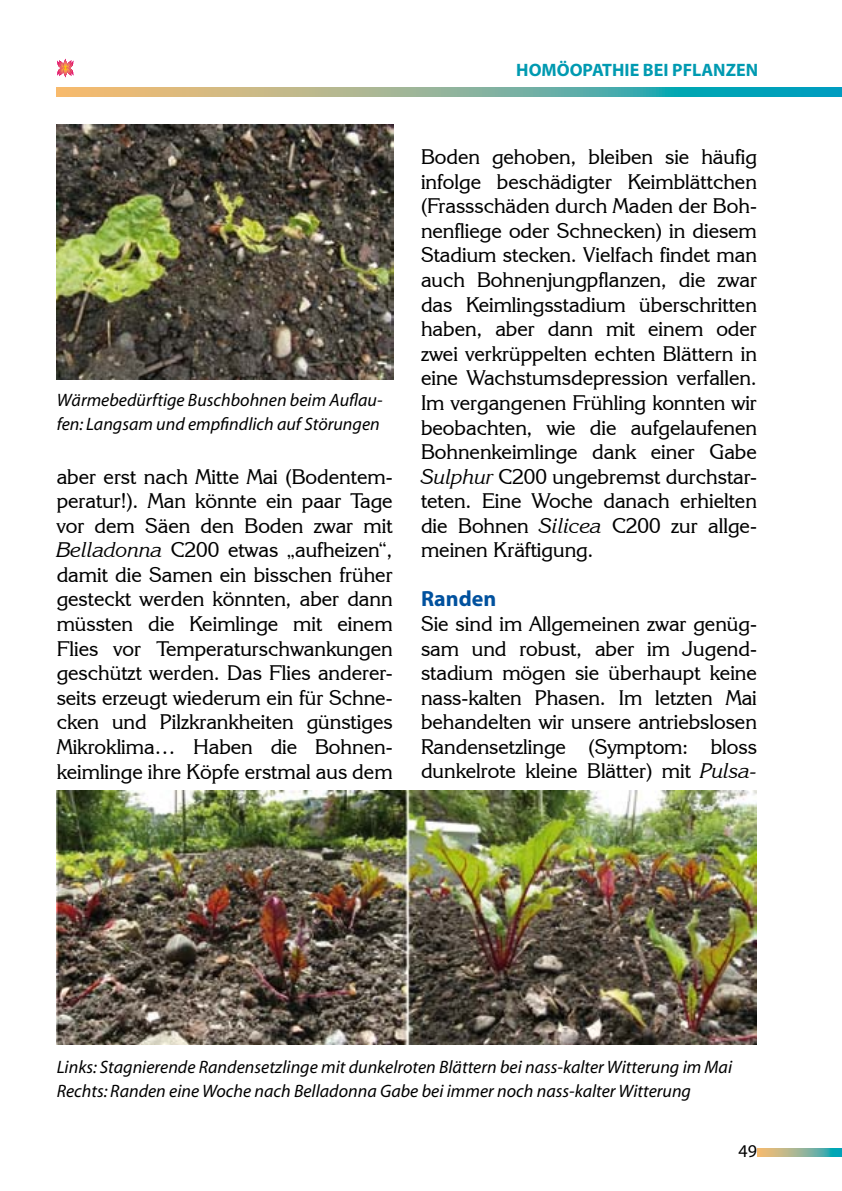
<style>
.page{position:relative;width:842px;height:1191px;background:#fff}
.page>*{position:absolute;margin:0;border:0;box-sizing:border-box;transform-origin:0 0}
.t1{font:700 22px "Myriad Pro";color:#00519e}
.t2{font:21px/24.6px "Korinna IT Cby BT";color:#000;text-align:justify}
.t3{font:italic 18px/24px "Myriad";color:#000}
.t4{font:700 18px "Myriad Pro";color:#009ab1}
.t5{font:18px "Myriad Pro";color:#000}
.s1{font-style:italic}
</style>
<div class="page">
<svg style="left:57px;top:88px;width:785px;height:8px;background:#7fb09a"></svg>
<svg style="left:757px;top:1148px;width:85px;height:8px"></svg>
<svg style="left:57px;top:59px;width:17px;height:18px"></svg>
<img style="left:57px;top:125px;width:337px;height:255px">
<img style="left:57px;top:790px;width:700px;height:254px">
<p class="t4" style="left:516px;top:59px;width:243px">HOMÖOPATHIE BEI PFLANZEN</p>
<p class="t3" style="left:57px;top:389px;width:327px">Wärmebedürftige Buschbohnen beim Auflau&shy;fen: Langsam und empfindlich auf Störungen</p>
<p class="t2" style="left:57px;top:463px;width:337px">aber erst nach Mitte Mai (Bodentem&shy;peratur!). Man könnte ein paar Tage vor dem Säen den Boden zwar mit <span class="s1">Belladonna</span> C200 etwas „aufheizen“, damit die Samen ein bisschen früher gesteckt werden könnten, aber dann müssten die Keimlinge mit einem Flies vor Temperaturschwankungen geschützt werden. Das Flies anderer&shy;seits erzeugt wiederum ein für Schne&shy;cken und Pilzkrankheiten günstiges Mikroklima… Haben die Bohnen&shy;keimlinge ihre Köpfe erstmal aus dem</p>
<p class="t2" style="left:421px;top:144px;width:337px">Boden gehoben, bleiben sie häufig infolge beschädigter Keimblättchen (Frassschäden durch Maden der Boh&shy;nenfliege oder Schnecken) in diesem Stadium stecken. Vielfach findet man auch Bohnenjungpflanzen, die zwar das Keimlingsstadium überschritten haben, aber dann mit einem oder zwei verkrüppelten echten Blättern in eine Wachstumsdepression verfallen.<br>Im vergangenen Frühling konnten wir beobachten, wie die aufgelaufenen Bohnenkeimlinge dank einer Gabe <span class="s1">Sulphur</span> C200 ungebremst durchstar&shy;teten. Eine Woche danach erhielten die Bohnen <span class="s1">Silicea</span> C200 zur allge&shy;meinen Kräftigung.</p>
<p class="t1" style="left:421px;top:584px;width:77px">Randen</p>
<p class="t2" style="left:421px;top:611px;width:337px">Sie sind im Allgemeinen zwar genüg&shy;sam und robust, aber im Jugend&shy;stadium mögen sie überhaupt keine nass-kalten Phasen. Im letzten Mai behandelten wir unsere antriebslosen Randensetzlinge (Symptom: bloss dunkelrote kleine Blätter) mit <span class="s1">Pulsa-</span></p>
<p class="t3" style="left:57px;top:1055px;width:677px">Links: Stagnierende Randensetzlinge mit dunkelroten Blättern bei nass-kalter Witterung im Mai<br>Rechts: Randen eine Woche nach Belladonna‐Gabe bei immer noch nass-kalter Witterung</p>
<p class="t5" style="left:738px;top:1139px;width:20px">49</p>
</div>
